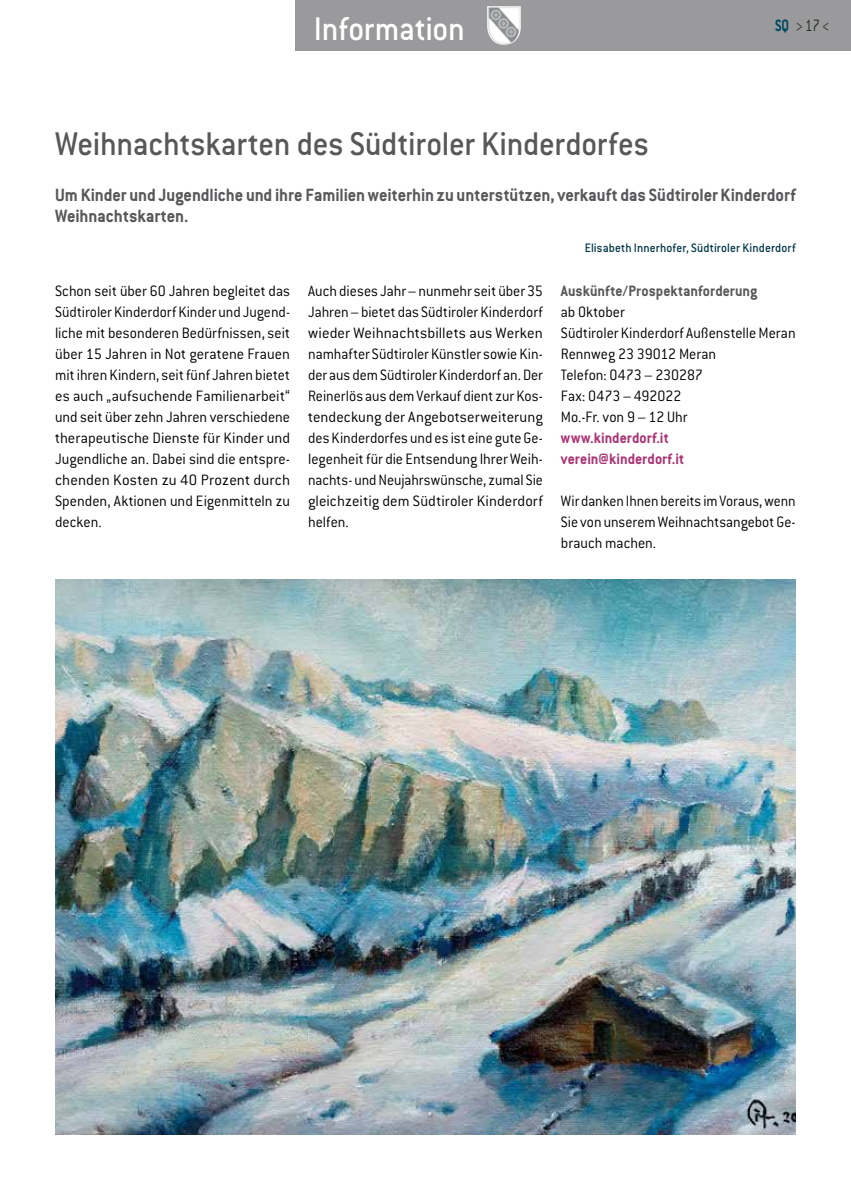
<style>
.page{position:relative;width:851px;height:1191px;background:#fff}
.page>*{position:absolute;margin:0;border:0;box-sizing:border-box;transform-origin:0 0}
.t1{font:500 36px "Conduit ITC";letter-spacing:-.01em;color:#58585a;scale:.95 1}
.t2{font:500 36px "Conduit ITC";letter-spacing:-.005em;color:#fff;scale:.95 1}
.t3{font:700 19.5px/21px "Conduit ITC";letter-spacing:-.005em;color:#58585a;scale:.95 1}
.t4{font:300 18px "Conduit ITC";color:#262f23;scale:.8 1}
.t5{font:300 16.5px/21px "Conduit ITC";color:#000;text-align:justify;scale:.95 1}
.t6{font:300 16.5px/21px "Conduit ITC";color:#000;text-align:justify;scale:.93 1}
.t7{font:700 16.5px/21px "Conduit ITC";color:#aa3474;scale:.95 1}
.t8{font:700 16.5px "Conduit ITC";color:#58585a;scale:.95 1}
.t9{font:500 13.5px "Conduit ITC";letter-spacing:.01em;color:#003647;scale:.95 1}
.s1{font-weight:700;color:#004962}
</style>
<div class="page">
<div style="left:296px;top:0;width:554px;height:51px;background:#9a9a9c"></div>
<img style="left:487px;top:6px;width:33px;height:39px">
<img style="left:55px;top:579px;width:740px;height:555px">
<h1 class="t2" style="left:314px;top:9px;width:160px">Information</h1>
<p class="t4" style="left:775px;top:16px;width:70px"><span class="s1">SQ</span> &gt; 17 &lt;</p>
<h1 class="t1" style="left:55px;top:124px;width:626px">Weihnachtskarten des Südtiroler Kinderdorfes</h1>
<p class="t3" style="left:55px;top:184px;width:781px">Um Kinder und Jugendliche und ihre Familien weiterhin zu unterstützen, verkauft das Südtiroler Kinderdorf<br>Weihnachtskarten.</p>
<p class="t5" style="left:55px;top:280px;width:249px">Schon seit über 60 Jahren begleitet das Südtiroler Kinderdorf Kinder und Jugend&shy;liche mit besonderen Bedürfnissen, seit über 15 Jahren in Not geratene Frauen mit ihren Kindern, seit fünf Jahren bietet es auch „aufsuchende Familienarbeit“ und seit über zehn Jahren verschiedene therapeutische Dienste für Kinder und Jugendliche an. Dabei sind die entspre&shy;chenden Kosten zu 40 Prozent durch Spenden, Aktionen und Eigenmitteln zu decken.</p>
<p class="t9" style="left:584px;top:240px;width:223px">Elisabeth Innerhofer, Südtiroler Kinderdorf</p>
<p class="t5" style="left:308px;top:280px;width:249px">Auch dieses Jahr – nunmehr seit über 35<br>Jahren – bietet das Südtiroler Kinderdorf wieder Weihnachtsbillets aus Werken namhafter Südtiroler Künstler sowie Kin&shy;der aus dem Südtiroler Kinderdorf an. Der Reinerlös aus dem Verkauf dient zur Kos&shy;tendeckung der Angebotserweiterung des Kinderdorfes und es ist eine gute Ge&shy;legenheit für die Entsendung Ihrer Weih&shy;nachts- und Neujahrswünsche, zumal Sie gleichzeitig dem Südtiroler Kinderdorf helfen.</p>
<p class="t8" style="left:561px;top:281px;width:208px">Auskünfte/Prospektanforderung</p>
<p class="t5" style="left:561px;top:301px;width:248px;text-align:left">ab Oktober<br>Südtiroler Kinderdorf Außenstelle Meran<br>Rennweg 23 39012 Meran<br>Telefon: 0473 – 230287<br>Fax: 0473 – 492022<br>Mo.-Fr. von 9 – 12 Uhr</p>
<p class="t7" style="left:561px;top:427px;width:131px">www.kinderdorf.it verein@kinderdorf.it</p>
<p class="t6" style="left:561px;top:490px;width:254px">Wir danken Ihnen bereits im Voraus, wenn Sie von unserem Weihnachtsangebot Ge&shy;brauch machen.</p>
</div>
